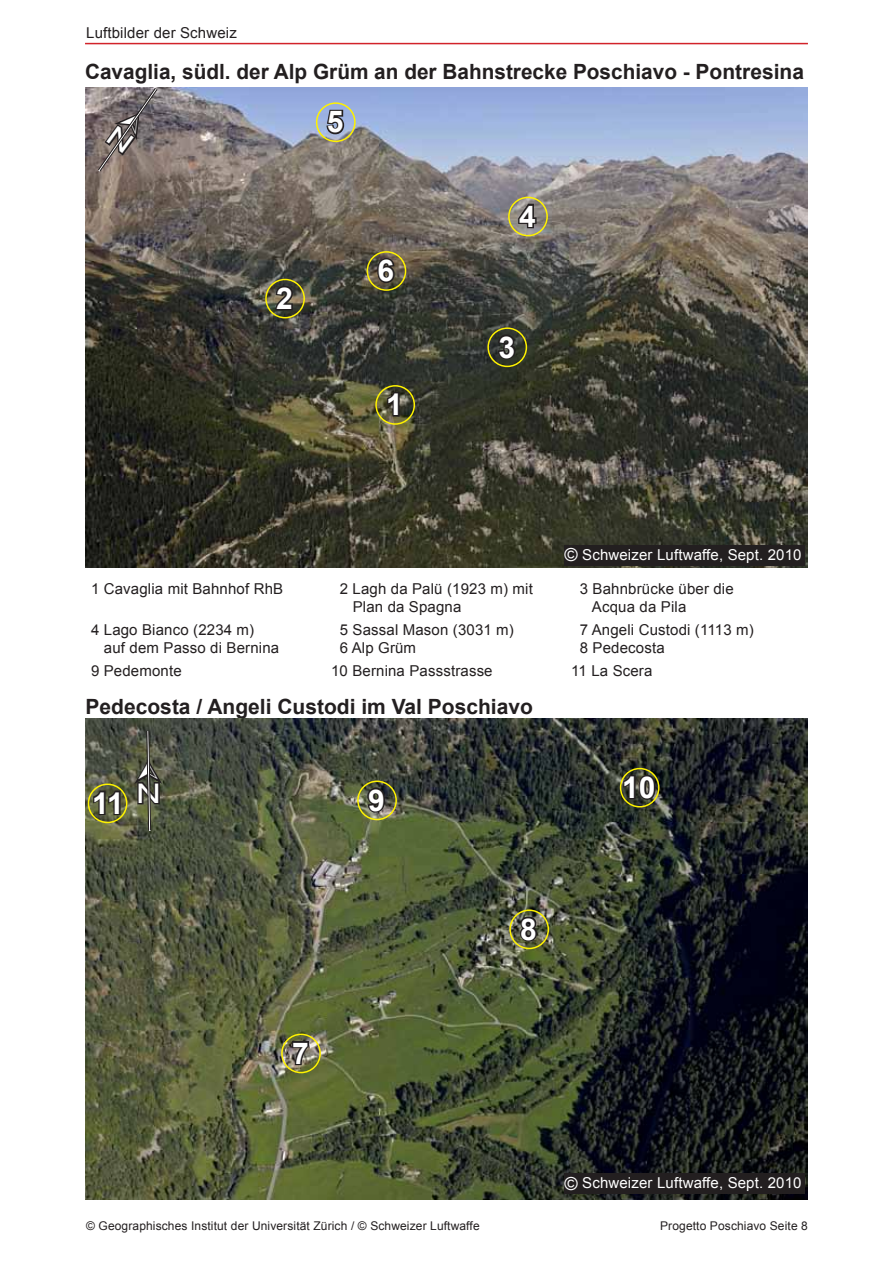
<style>
.page{position:relative;width:893px;height:1263px;background:#fff}
.page>*{position:absolute;margin:0;border:0;box-sizing:border-box;transform-origin:0 0}
.t1{font:700 30px "Arial";color:#fff}
.t2{font:27px "Arial";color:#fff;scale:1.28 1}
.t3{font:700 21px "Arial";color:#231f20}
.t4{font:15px/18px "Arial";letter-spacing:.01em;color:#231f20}
.t5{font:15px "Arial";letter-spacing:.01em;color:#fff}
.t6{font:12px "Arial";letter-spacing:.01em;color:#231f20}
.s1{font-size:18px}
</style>
<div class="page">
<hr style="left:85px;top:43px;width:723px;height:1px;background:#d2232a">
<img style="left:86px;top:87px;width:721px;height:481px">
<img style="left:86px;top:719px;width:722px;height:480px">
<div style="left:564px;top:545px;width:241px;height:21px;background:#231f20"></div>
<div style="left:564px;top:1174px;width:241px;height:20px;background:#231f20"></div>
<div style="left:375px;top:385px;width:40px;height:40px;border:2px solid #fff200;border-radius:50%"></div>
<svg style="left:386px;top:391px;width:15px;height:27px"></svg>
<div style="left:265px;top:279px;width:40px;height:39px;border:2px solid #fff200;border-radius:50%"></div>
<svg style="left:273px;top:284px;width:22px;height:28px"></svg>
<div style="left:487px;top:327px;width:40px;height:40px;border:2px solid #fff200;border-radius:50%"></div>
<svg style="left:496px;top:332px;width:21px;height:29px"></svg>
<div style="left:508px;top:197px;width:40px;height:39px;border:2px solid #fff200;border-radius:50%"></div>
<svg style="left:517px;top:202px;width:21px;height:28px"></svg>
<div style="left:316px;top:102px;width:40px;height:40px;border:2px solid #fff200;border-radius:50%"></div>
<svg style="left:325px;top:108px;width:21px;height:28px"></svg>
<div style="left:281px;top:1033px;width:40px;height:40px;border:2px solid #fff200;border-radius:50%"></div>
<svg style="left:290px;top:1039px;width:20px;height:28px"></svg>
<div style="left:509px;top:909px;width:40px;height:40px;border:2px solid #fff200;border-radius:50%"></div>
<svg style="left:518px;top:914px;width:21px;height:30px"></svg>
<div style="left:357px;top:780px;width:40px;height:40px;border:2px solid #fff200;border-radius:50%"></div>
<svg style="left:365px;top:786px;width:22px;height:28px"></svg>
<div style="left:620px;top:768px;width:40px;height:39px;border:2px solid #fff200;border-radius:50%"></div>
<svg style="left:622px;top:773px;width:36px;height:29px"></svg>
<div style="left:88px;top:783px;width:39px;height:40px;border:2px solid #fff200;border-radius:50%"></div>
<svg style="left:92px;top:789px;width:30px;height:28px"></svg>
<div style="left:367px;top:251px;width:39px;height:40px;border:2px solid #fff200;border-radius:50%"></div>
<svg style="left:375px;top:257px;width:22px;height:28px"></svg>
<svg style="left:130px;top:730px;width:36px;height:102px;background:#515343"></svg>
<svg style="left:97px;top:87px;width:61px;height:86px;background:#776c6b"></svg>
<p class="t4" style="left:86px;top:23px;width:152px">Luftbilder der Schweiz</p>
<h3 class="t3" style="left:85px;top:58px;width:720px">Cavaglia, südl. der Alp Grüm an der Bahnstrecke Poschiavo - Pontresina</h3>
<h1 class="t1" style="left:327px;top:102px;width:18px">5</h1>
<h1 class="t1" style="left:276px;top:278px;width:18px">2</h1>
<h1 class="t1" style="left:378px;top:251px;width:18px">6</h1>
<h1 class="t1" style="left:386px;top:385px;width:18px">1</h1>
<h1 class="t1" style="left:519px;top:196px;width:18px">4</h1>
<h1 class="t1" style="left:498px;top:327px;width:18px">3</h1>
<p class="t5" style="left:564px;top:545px;width:239px"><span class="s1">©</span> Schweizer Luftwaffe, Sept. 2010</p>
<p class="t4" style="left:91px;top:579px;width:194px">1 Cavaglia mit Bahnhof RhB</p>
<p class="t4" style="left:353px;top:579px;width:182px;text-indent:-13px">2 Lagh da Palü (1923 m) mit<br>Plan da Spagna</p>
<p class="t4" style="left:592px;top:579px;width:143px;text-indent:-12px">3 Bahnbrücke über die<br>Acqua da Pila</p>
<p class="t4" style="left:104px;top:620px;width:177px;text-indent:-13px">4 Lago Bianco (2234 m)<br>auf dem Passo di Bernina</p>
<p class="t4" style="left:340px;top:620px;width:176px">5 Sassal Mason (3031 m)<br>6 Alp Grüm</p>
<p class="t4" style="left:580px;top:620px;width:175px">7 Angeli Custodi (1113 m)<br>8 Pedecosta</p>
<p class="t4" style="left:91px;top:661px;width:92px">9 Pedemonte</p>
<p class="t4" style="left:331px;top:661px;width:163px">10 Bernina Passstrasse</p>
<p class="t4" style="left:571px;top:661px;width:83px">11 La Scera</p>
<h3 class="t3" style="left:86px;top:692px;width:449px">Pedecosta / Angeli Custodi im Val Poschiavo</h3>
<h1 class="t1" style="left:92px;top:783px;width:33px">11</h1>
<h2 class="t2" style="left:136px;top:776px;width:21px">N</h2>
<h1 class="t1" style="left:368px;top:780px;width:18px">9</h1>
<h1 class="t1" style="left:292px;top:1033px;width:18px">7</h1>
<h1 class="t1" style="left:520px;top:909px;width:18px">8</h1>
<h1 class="t1" style="left:622px;top:767px;width:35px">10</h1>
<p class="t5" style="left:564px;top:1173px;width:239px"><span class="s1">©</span> Schweizer Luftwaffe, Sept. 2010</p>
<p class="t6" style="left:86px;top:1218px;width:395px">© Geographisches Institut der Universität Zürich / © Schweizer Luftwaffe</p>
<p class="t6" style="left:660px;top:1218px;width:149px">Progetto Poschiavo Seite 8</p>
</div>
